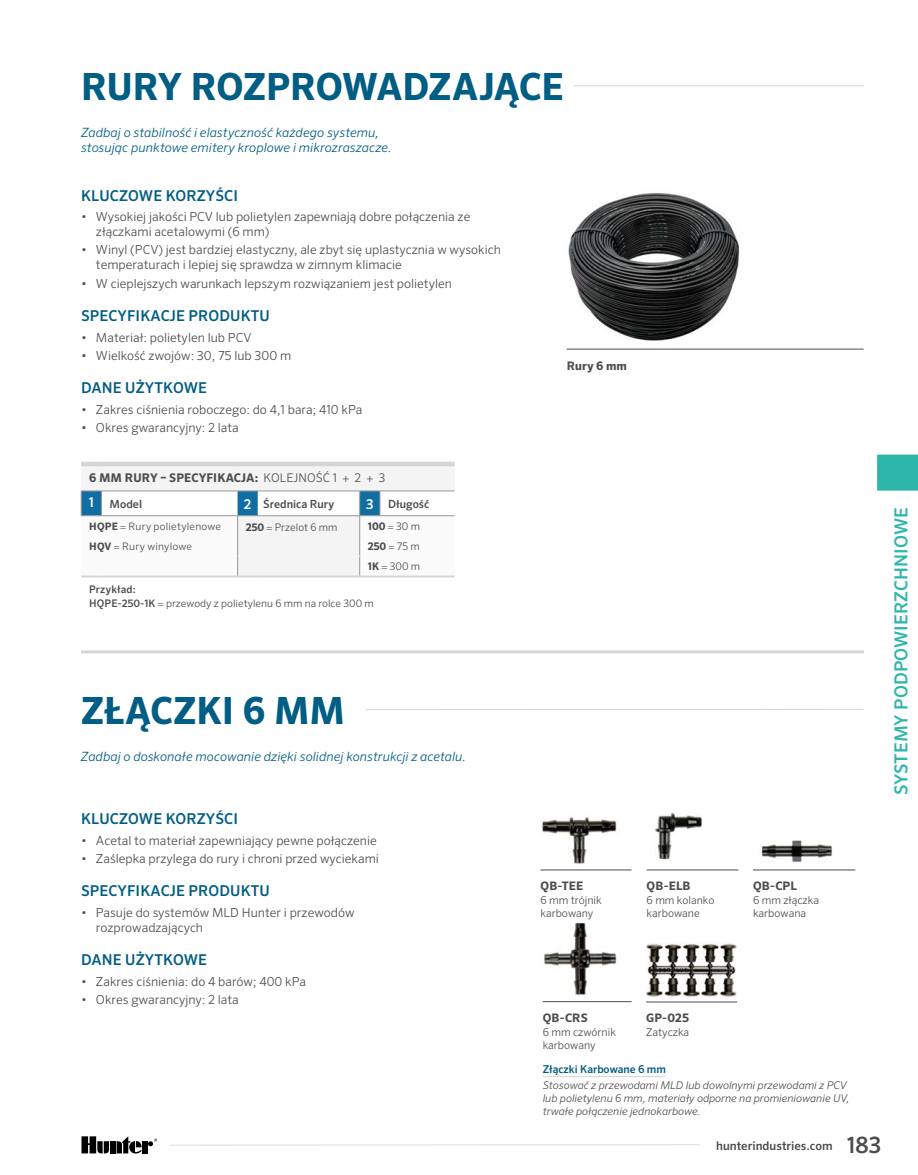
<style>
.page{position:relative;width:918px;height:1175px;background:#fff}
.page>*{position:absolute;margin:0;border:0;box-sizing:border-box;transform-origin:0 0}
.t1{font:700 37.5px "Sero Pro";letter-spacing:-.01em;color:#005d83}
.t2{font:500 18px "Sero Pro";letter-spacing:.01em;color:#2fb6aa}
.t3{font:500 15px "Sero Pro";letter-spacing:.01em;color:#005d83}
.t4{font:italic 300 12.75px/15px "Sero Pro";letter-spacing:.005em;color:#005d83}
.t5{font:300 12.45px/15px "Sero Pro";color:#4c4d4d}
.t6{font:700 12px "Sero Pro";letter-spacing:.01em;color:#4c4d4d}
.t7{font:500 12px "Sero Pro";color:#4c4d4d}
.t8{font:700 11.7px "Sero Pro";letter-spacing:.01em;color:#4c4d4d}
.t9{font:500 11.25px "Sero Pro";color:#4c4d4d}
.t10{font:300 10.8px/13.5px "Sero Pro";color:#4c4d4d}
.t11{font:500 10.8px "Sero Pro";color:#005d83}
.t12{font:italic 300 10.65px/13px "Sero Pro";color:#4c4d4d}
.t13{font:300 10.5px/20.2px "Sero Pro";color:#4c4d4d}
.t14{font:500 10.5px "Sero Pro";letter-spacing:.02em;color:#4c4d4d}
.t15{font:300 10.35px "Sero Pro";color:#4c4d4d}
.s1{font-weight:300}
.s2{font-size:13.5px;color:#fff}
.s3{font-weight:700}
.s4{font-weight:500;font-size:10.5px}
.s5{font-weight:500}
.s6{font-size:22.5px}
</style>
<div class="page">
<hr style="left:81px;top:85px;width:783px;height:1px;background:#d4d5d5">
<div style="left:877px;top:454px;width:41px;height:36px;background:#2fb6aa"></div>
<svg style="left:365px;top:709px;width:499px;height:1px"></svg>
<hr style="left:81px;top:650px;width:783px;height:3px;background:#d4d5d5">
<img style="left:566px;top:193px;width:224px;height:157px">
<div style="left:81px;top:63px;width:491px;height:37px;background:#fff"></div>
<hr style="left:567px;top:349px;width:297px;height:1px;background:#4c4d4d">
<hr style="left:81px;top:575px;width:20px;height:2px;background:#d4d5d5">
<hr style="left:101px;top:575px;width:137px;height:2px;background:#d4d5d5">
<hr style="left:238px;top:575px;width:20px;height:2px;background:#d4d5d5">
<hr style="left:258px;top:575px;width:102px;height:2px;background:#d4d5d5">
<hr style="left:360px;top:575px;width:20px;height:2px;background:#d4d5d5">
<hr style="left:380px;top:575px;width:75px;height:2px;background:#d4d5d5">
<hr style="left:81px;top:462px;width:20px;height:4px;background:#d4d5d5">
<hr style="left:101px;top:462px;width:137px;height:4px;background:#d4d5d5">
<hr style="left:238px;top:462px;width:20px;height:4px;background:#d4d5d5">
<hr style="left:258px;top:462px;width:102px;height:4px;background:#d4d5d5">
<hr style="left:360px;top:462px;width:20px;height:4px;background:#d4d5d5">
<hr style="left:380px;top:462px;width:75px;height:4px;background:#d4d5d5">
<svg style="left:81px;top:464px;width:374px;height:112px"></svg>
<img style="left:542px;top:817px;width:75px;height:47px">
<img style="left:651px;top:812px;width:52px;height:59px">
<img style="left:542px;top:922px;width:75px;height:80px">
<img style="left:646px;top:943px;width:91px;height:54px">
<img style="left:761px;top:840px;width:72px;height:22px">
<hr style="left:543px;top:1076px;width:123px;height:1px;background:#d4d5d5">
<hr style="left:541px;top:869px;width:91px;height:1px;background:#4c4d4d">
<hr style="left:647px;top:869px;width:91px;height:1px;background:#4c4d4d">
<hr style="left:753px;top:869px;width:102px;height:1px;background:#4c4d4d">
<hr style="left:543px;top:1001px;width:89px;height:1px;background:#4c4d4d">
<hr style="left:646px;top:1001px;width:91px;height:1px;background:#4c4d4d">
<hr style="left:171px;top:1144px;width:529px;height:1px;background:#dbdcdc">
<div style="left:110px;top:1141px;width:5px;height:12px;background:#000"></div>
<svg style="left:148px;top:1138px;width:9px;height:8px"></svg>
<div style="left:142px;top:1141px;width:6px;height:12px;background:#000"></div>
<svg style="left:117px;top:1136px;width:25px;height:17px"></svg>
<svg style="left:81px;top:1136px;width:28px;height:17px"></svg>
<h1 class="t1" style="left:81px;top:64px;width:484px">RURY ROZPROWADZAJĄCE</h1>
<p class="t4" style="left:81px;top:125px;width:312px">Zadbaj o stabilność i elastyczność każdego systemu, stosując punktowe emitery kroplowe i mikrozraszacze.</p>
<p class="t3" style="left:81px;top:186px;width:159px">KLUCZOWE KORZYŚCI</p>
<p class="t5" style="left:96px;top:209px;width:376px;text-indent:-15px">• Wysokiej jakości PCV lub polietylen zapewniają dobre połączenia ze złączkami acetalowymi (6 mm)</p>
<p class="t5" style="left:96px;top:242px;width:406px;text-indent:-15px">• Winyl (PCV) jest bardziej elastyczny, ale zbyt się uplastycznia w wysokich temperaturach i lepiej się sprawdza w zimnym klimacie</p>
<p class="t5" style="left:81px;top:276px;width:373px">• W cieplejszych warunkach lepszym rozwiązaniem jest polietylen</p>
<p class="t3" style="left:81px;top:307px;width:190px">SPECYFIKACJE PRODUKTU</p>
<p class="t5" style="left:81px;top:329px;width:172px">• Materiał: polietylen lub PCV</p>
<p class="t5" style="left:81px;top:348px;width:212px">• Wielkość zwojów: 30, 75 lub 300 m</p>
<p class="t3" style="left:81px;top:379px;width:127px">DANE UŻYTKOWE</p>
<p class="t5" style="left:81px;top:402px;width:283px">• Zakres ciśnienia roboczego: do 4,1 bara; 410 kPa</p>
<p class="t5" style="left:81px;top:420px;width:159px">• Okres gwarancyjny: 2 lata</p>
<p class="t8" style="left:567px;top:358px;width:62px">Rury 6 mm</p>
<p class="t6" style="left:89px;top:470px;width:298px">6 MM RURY – SPECYFIKACJA: <span class="s1">KOLEJNOŚĆ 1 + 2 + 3</span></p>
<p class="t9" style="left:89px;top:497px;width:55px"><span class="s2">1</span> Model</p>
<p class="t9" style="left:244px;top:497px;width:92px"><span class="s2">2</span> Średnica Rury</p>
<p class="t9" style="left:366px;top:497px;width:65px"><span class="s2">3</span> Długość</p>
<p class="t15" style="left:89px;top:520px;width:133px"><span class="s3">HQPE</span> = Rury polietylenowe</p>
<p class="t13" style="left:246px;top:516px;width:93px"><span class="s3">250</span> = Przelot 6 mm</p>
<p class="t13" style="left:368px;top:516px;width:54px"><span class="s3">100</span> = 30 m</p>
<p class="t15" style="left:89px;top:540px;width:104px"><span class="s3">HQV</span> = Rury winylowe</p>
<p class="t13" style="left:368px;top:536px;width:54px"><span class="s3">250</span> = 75 m<br><span class="s3">1K</span> = 300 m</p>
<p class="t14" style="left:89px;top:583px;width:48px">Przykład:</p>
<p class="t15" style="left:89px;top:596px;width:286px"><span class="s4">HQPE</span><span class="s5">-250-1K</span> = przewody z polietylenu 6 mm na rolce 300 m</p>
<h1 class="t1" style="left:81px;top:687px;width:266px">ZŁĄCZKI 6 MM</h1>
<p class="t4" style="left:81px;top:748px;width:387px">Zadbaj o doskonałe mocowanie dzięki solidnej konstrukcji z acetalu.</p>
<p class="t3" style="left:81px;top:810px;width:159px">KLUCZOWE KORZYŚCI</p>
<p class="t5" style="left:81px;top:832px;width:297px">• Acetal to materiał zapewniający pewne połączenie</p>
<p class="t5" style="left:81px;top:851px;width:299px">• Zaślepka przylega do rury i chroni przed wyciekami</p>
<p class="t3" style="left:81px;top:882px;width:190px">SPECYFIKACJE PRODUKTU</p>
<p class="t5" style="left:96px;top:904px;width:260px;text-indent:-15px">• Pasuje do systemów MLD Hunter i przewodów rozprowadzających</p>
<p class="t3" style="left:81px;top:951px;width:127px">DANE UŻYTKOWE</p>
<p class="t5" style="left:81px;top:973px;width:227px">• Zakres ciśnienia: do 4 barów; 400 kPa</p>
<p class="t5" style="left:81px;top:992px;width:159px">• Okres gwarancyjny: 2 lata</p>
<p class="t8" style="left:541px;top:879px;width:44px">QB-TEE</p>
<p class="t10" style="left:541px;top:893px;width:63px">6 mm trójnik karbowany</p>
<p class="t8" style="left:647px;top:879px;width:46px">QB-ELB</p>
<p class="t10" style="left:647px;top:893px;width:69px">6 mm kolanko karbowane</p>
<p class="t8" style="left:753px;top:879px;width:45px">QB-CPL</p>
<p class="t10" style="left:753px;top:893px;width:68px">6 mm złączka karbowana</p>
<h2 class="t2" style="left:890px;top:795px;width:290px;rotate:-90deg">SYSTEMY PODPOWIERZCHNIOWE</h2>
<p class="t8" style="left:543px;top:1010px;width:47px">QB-CRS</p>
<p class="t10" style="left:543px;top:1025px;width:75px">6 mm czwórnik karbowany</p>
<p class="t8" style="left:646px;top:1011px;width:44px">GP-025</p>
<p class="t10" style="left:646px;top:1025px;width:45px">Zatyczka</p>
<p class="t11" style="left:543px;top:1062px;width:125px">Złączki Karbowane 6 mm</p>
<p class="t12" style="left:543px;top:1078px;width:308px">Stosować z przewodami MLD lub dowolnymi przewodami z PCV lub polietylenu 6 mm, materiały odporne na promieniowanie UV, trwałe połączenie jednokarbowe.</p>
<p class="t7" style="left:716px;top:1138px;width:166px">hunterindustries.com <span class="s6">183</span></p>
</div>
